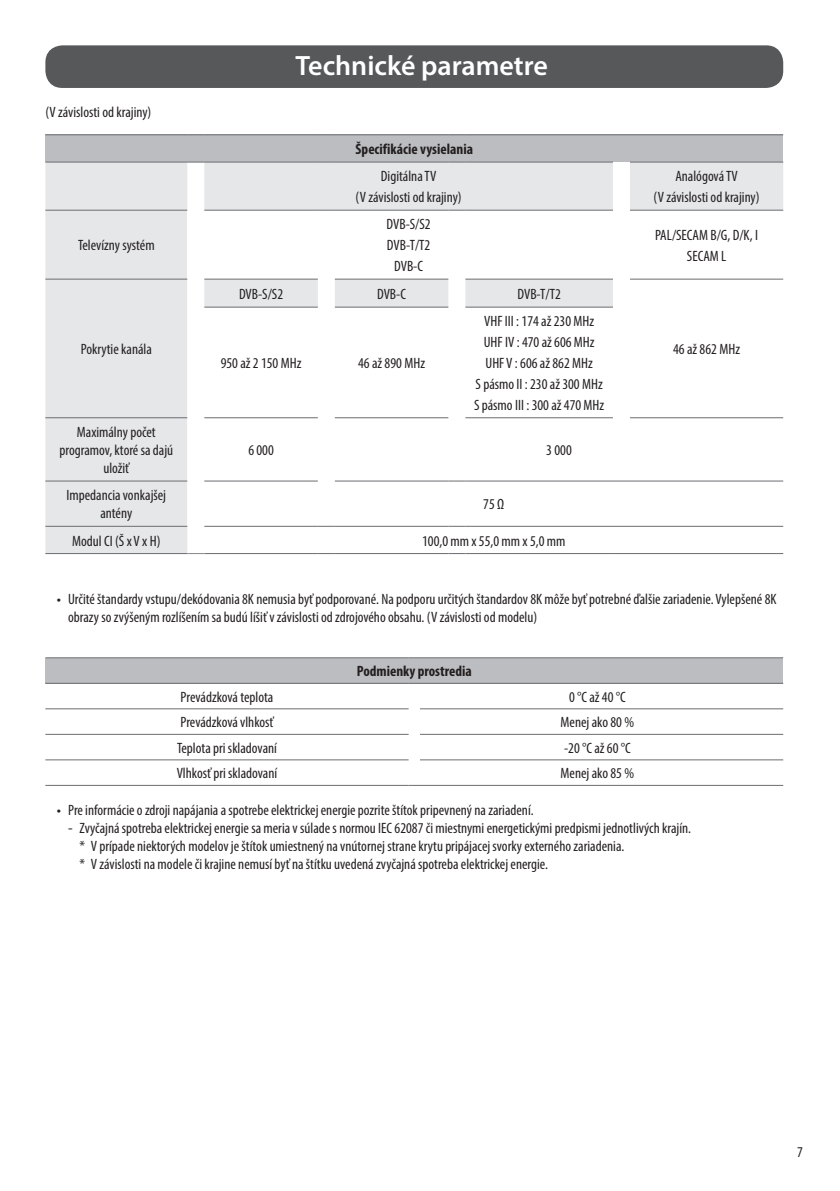
<style>
.page{position:relative;width:840px;height:1191px;background:#fff}
.page>*{position:absolute;margin:0;border:0;box-sizing:border-box;transform-origin:0 0}
.t1{font:600 28px "Myriad Pro";color:#fff}
.Body_Center{font:condensed 15px/18px "Myriad Pro";color:#231f20;text-align:center}
.Body_Bold_Center{font:700 condensed 15px "Myriad Pro";color:#231f20}
.Body{font:condensed 15px "Myriad Pro";color:#231f20}
.Page_Number_Right{font:condensed 15px "Myriad Pro";color:#231f20}
.s1{font-family:"LG Smart";font-stretch:normal}
.s2{font-stretch:normal}
</style>
<div class="page">
<div style="left:45px;top:45px;width:737px;height:43px;background:#57585a;border-radius:17px"></div>
<div style="left:45px;top:135px;width:737px;height:27px;background:#bcbdc0"></div>
<svg style="left:45px;top:162px;width:737px;height:391px"></svg>
<div style="left:187px;top:210px;width:17px;height:69px;background:#fff"></div>
<hr style="left:45px;top:279px;width:142px;height:1px;background:#6c6d70">
<hr style="left:45px;top:417px;width:142px;height:1px;background:#6c6d70">
<hr style="left:45px;top:480px;width:142px;height:1px;background:#6c6d70">
<hr style="left:45px;top:526px;width:142px;height:1px;background:#6c6d70">
<hr style="left:45px;top:553px;width:142px;height:1px;background:#6c6d70">
<hr style="left:45px;top:134px;width:142px;height:1px;background:#6c6d70">
<svg style="left:187px;top:134px;width:17px;height:1px"></svg>
<hr style="left:204px;top:134px;width:113px;height:1px;background:#6c6d70">
<svg style="left:317px;top:134px;width:17px;height:1px"></svg>
<hr style="left:334px;top:134px;width:114px;height:1px;background:#6c6d70">
<svg style="left:448px;top:134px;width:17px;height:1px"></svg>
<hr style="left:465px;top:134px;width:147px;height:1px;background:#6c6d70">
<svg style="left:612px;top:134px;width:17px;height:1px"></svg>
<hr style="left:629px;top:134px;width:153px;height:1px;background:#6c6d70">
<svg style="left:187px;top:162px;width:17px;height:1px"></svg>
<hr style="left:629px;top:480px;width:153px;height:1px;background:#6c6d70">
<svg style="left:187px;top:279px;width:442px;height:248px"></svg>
<hr style="left:629px;top:526px;width:153px;height:1px;background:#6c6d70">
<hr style="left:204px;top:553px;width:113px;height:1px;background:#6c6d70">
<svg style="left:317px;top:553px;width:17px;height:1px"></svg>
<hr style="left:334px;top:553px;width:114px;height:1px;background:#6c6d70">
<svg style="left:448px;top:553px;width:17px;height:1px"></svg>
<hr style="left:465px;top:553px;width:147px;height:1px;background:#6c6d70">
<svg style="left:612px;top:553px;width:17px;height:1px"></svg>
<hr style="left:629px;top:553px;width:153px;height:1px;background:#6c6d70">
<hr style="left:204px;top:162px;width:113px;height:1px;background:#6c6d70">
<svg style="left:317px;top:162px;width:17px;height:1px"></svg>
<hr style="left:334px;top:162px;width:114px;height:1px;background:#6c6d70">
<svg style="left:448px;top:162px;width:17px;height:1px"></svg>
<hr style="left:465px;top:162px;width:147px;height:1px;background:#6c6d70">
<hr style="left:204px;top:210px;width:113px;height:1px;background:#6c6d70">
<svg style="left:317px;top:210px;width:17px;height:1px"></svg>
<hr style="left:334px;top:210px;width:114px;height:1px;background:#6c6d70">
<svg style="left:448px;top:210px;width:17px;height:1px"></svg>
<hr style="left:465px;top:210px;width:147px;height:1px;background:#6c6d70">
<hr style="left:45px;top:162px;width:142px;height:1px;background:#6c6d70">
<hr style="left:629px;top:162px;width:153px;height:1px;background:#6c6d70">
<hr style="left:204px;top:279px;width:113px;height:1px;background:#6c6d70">
<hr style="left:204px;top:307px;width:113px;height:1px;background:#6c6d70">
<hr style="left:204px;top:417px;width:113px;height:1px;background:#6c6d70">
<hr style="left:334px;top:279px;width:114px;height:1px;background:#6c6d70">
<hr style="left:334px;top:307px;width:114px;height:1px;background:#6c6d70">
<hr style="left:334px;top:417px;width:114px;height:1px;background:#6c6d70">
<hr style="left:465px;top:417px;width:147px;height:1px;background:#6c6d70">
<hr style="left:629px;top:417px;width:153px;height:1px;background:#6c6d70">
<hr style="left:465px;top:279px;width:147px;height:1px;background:#6c6d70">
<hr style="left:465px;top:307px;width:147px;height:1px;background:#6c6d70">
<hr style="left:45px;top:210px;width:142px;height:1px;background:#6c6d70">
<hr style="left:629px;top:210px;width:153px;height:1px;background:#6c6d70">
<hr style="left:629px;top:279px;width:153px;height:1px;background:#6c6d70">
<svg style="left:187px;top:553px;width:17px;height:1px"></svg>
<div style="left:45px;top:658px;width:737px;height:25px;background:#bcbdc0"></div>
<hr style="left:45px;top:657px;width:363px;height:1px;background:#6c6d70">
<svg style="left:408px;top:657px;width:12px;height:1px"></svg>
<hr style="left:420px;top:657px;width:362px;height:1px;background:#6c6d70">
<svg style="left:408px;top:683px;width:12px;height:1px"></svg>
<hr style="left:45px;top:683px;width:363px;height:1px;background:#6c6d70">
<hr style="left:45px;top:708px;width:363px;height:1px;background:#6c6d70">
<hr style="left:45px;top:734px;width:363px;height:1px;background:#6c6d70">
<hr style="left:45px;top:759px;width:363px;height:1px;background:#6c6d70">
<hr style="left:45px;top:785px;width:363px;height:1px;background:#6c6d70">
<hr style="left:420px;top:683px;width:362px;height:1px;background:#6c6d70">
<hr style="left:420px;top:708px;width:362px;height:1px;background:#6c6d70">
<hr style="left:420px;top:734px;width:362px;height:1px;background:#6c6d70">
<hr style="left:420px;top:759px;width:362px;height:1px;background:#6c6d70">
<hr style="left:420px;top:785px;width:362px;height:1px;background:#6c6d70">
<svg style="left:408px;top:785px;width:12px;height:1px"></svg>
<p class="Body" style="left:45px;top:103px;width:107px">(V závislosti od krajiny)</p>
<p class="Body_Center" style="left:78px;top:236px;width:78px">Televízny systém</p>
<p class="Body_Center" style="left:81px;top:340px;width:72px">Pokrytie kanála</p>
<p class="Body_Center" style="left:59px;top:423px;width:115px">Maximálny počet programov, ktoré sa dajú uložiť</p>
<p class="t1" style="left:295px;top:48px;width:254px">Technické parametre</p>
<p class="Body_Bold_Center" style="left:355px;top:140px;width:119px">Špecifikácie vysielania</p>
<p class="Body_Center" style="left:380px;top:167px;width:57px">Digitálna TV</p>
<p class="Body_Center" style="left:355px;top:188px;width:107px">(V závislosti od krajiny)</p>
<p class="Body_Center" style="left:386px;top:215px;width:46px">DVB-S/S2</p>
<p class="Body_Center" style="left:387px;top:236px;width:45px">DVB-T/T2</p>
<p class="Body_Center" style="left:394px;top:257px;width:30px">DVB-C</p>
<p class="Body_Center" style="left:239px;top:285px;width:46px">DVB-S/S2</p>
<p class="Body_Center" style="left:377px;top:285px;width:30px">DVB-C</p>
<p class="Body_Center" style="left:517px;top:285px;width:45px">DVB-T/T2</p>
<p class="Body_Center" style="left:220px;top:354px;width:82px">950 až 2 150 MHz</p>
<p class="Body_Center" style="left:358px;top:354px;width:68px">46 až 890 MHz</p>
<p class="Body_Center" style="left:484px;top:312px;width:111px">VHF III : 174 až 230 MHz</p>
<p class="Body_Center" style="left:483px;top:333px;width:112px">UHF IV : 470 až 606 MHz</p>
<p class="Body_Center" style="left:485px;top:354px;width:109px">UHF V : 606 až 862 MHz</p>
<p class="Body_Center" style="left:475px;top:375px;width:129px">S pásmo II : 230 až 300 MHz</p>
<p class="Body_Center" style="left:474px;top:395px;width:132px">S pásmo III : 300 až 470 MHz</p>
<p class="Body_Center" style="left:248px;top:441px;width:27px">6 000</p>
<p class="Body_Center" style="left:546px;top:441px;width:27px">3 000</p>
<p class="Body_Center" style="left:67px;top:486px;width:101px">Impedancia vonkajšej antény</p>
<p class="Body_Center" style="left:483px;top:495px;width:22px">75 Ω</p>
<p class="Body_Center" style="left:72px;top:531px;width:90px">Modul CI (Š x V x H)</p>
<p class="Body_Center" style="left:422px;top:531px;width:145px">100,0 mm x 55,0 mm x 5,0 mm</p>
<p class="Body_Center" style="left:675px;top:167px;width:64px">Analógová TV</p>
<p class="Body_Center" style="left:653px;top:188px;width:107px">(V závislosti od krajiny)</p>
<p class="Body_Center" style="left:654px;top:226px;width:104px">PAL/SECAM B/G, D/K, I</p>
<p class="Body_Center" style="left:686px;top:246px;width:41px">SECAM L</p>
<p class="Body_Center" style="left:672px;top:340px;width:68px">46 až 862 MHz</p>
<p class="Body_Center" style="left:68px;top:590px;width:709px;text-align:left;text-indent:-11px"><span class="s1">•</span> Určité štandardy vstupu/dekódovania 8K nemusia byť podporované. Na podporu určitých štandardov 8K môže byť potrebné ďalšie zariadenie. Vylepšené 8K obrazy so zvýšeným rozlíšením sa budú líšiť v závislosti od zdrojového obsahu. (V závislosti od modelu)</p>
<p class="Body_Bold_Center" style="left:356px;top:662px;width:116px">Podmienky prostredia</p>
<p class="Body_Center" style="left:180px;top:687px;width:94px">Prevádzková teplota</p>
<p class="Body_Center" style="left:568px;top:687px;width:58px">0 °C až 40 °C</p>
<p class="Body_Center" style="left:180px;top:713px;width:94px">Prevádzková vlhkosť</p>
<p class="Body_Center" style="left:560px;top:713px;width:75px">Menej ako 80 %</p>
<p class="Body_Center" style="left:177px;top:738px;width:101px">Teplota pri skladovaní</p>
<p class="Body_Center" style="left:563px;top:738px;width:68px">-20 °C až 60 °C</p>
<p class="Body_Center" style="left:177px;top:764px;width:102px">Vlhkosť pri skladovaní</p>
<p class="Body_Center" style="left:560px;top:764px;width:75px">Menej ako 85 %</p>
<p class="Body_Center" style="left:57px;top:801px;width:478px"><span class="s2">•</span> Pre informácie o zdroji napájania a spotrebe elektrickej energie pozrite štítok pripevnený na zariadení.</p>
<p class="Body_Center" style="left:68px;top:819px;width:624px"><span class="s2">-</span> Zvyčajná spotreba elektrickej energie sa meria v súlade s normou IEC 62087 či miestnymi energetickými predpismi jednotlivých krajín.</p>
<p class="Body_Center" style="left:79px;top:837px;width:546px">* V prípade niektorých modelov je štítok umiestnený na vnútornej strane krytu pripájacej svorky externého zariadenia.</p>
<p class="Body_Center" style="left:79px;top:855px;width:470px">* V závislosti na modele či krajine nemusí byť na štítku uvedená zvyčajná spotreba elektrickej energie.</p>
<p class="Page_Number_Right" style="left:796px;top:1142px;width:7px">7</p>
</div>
